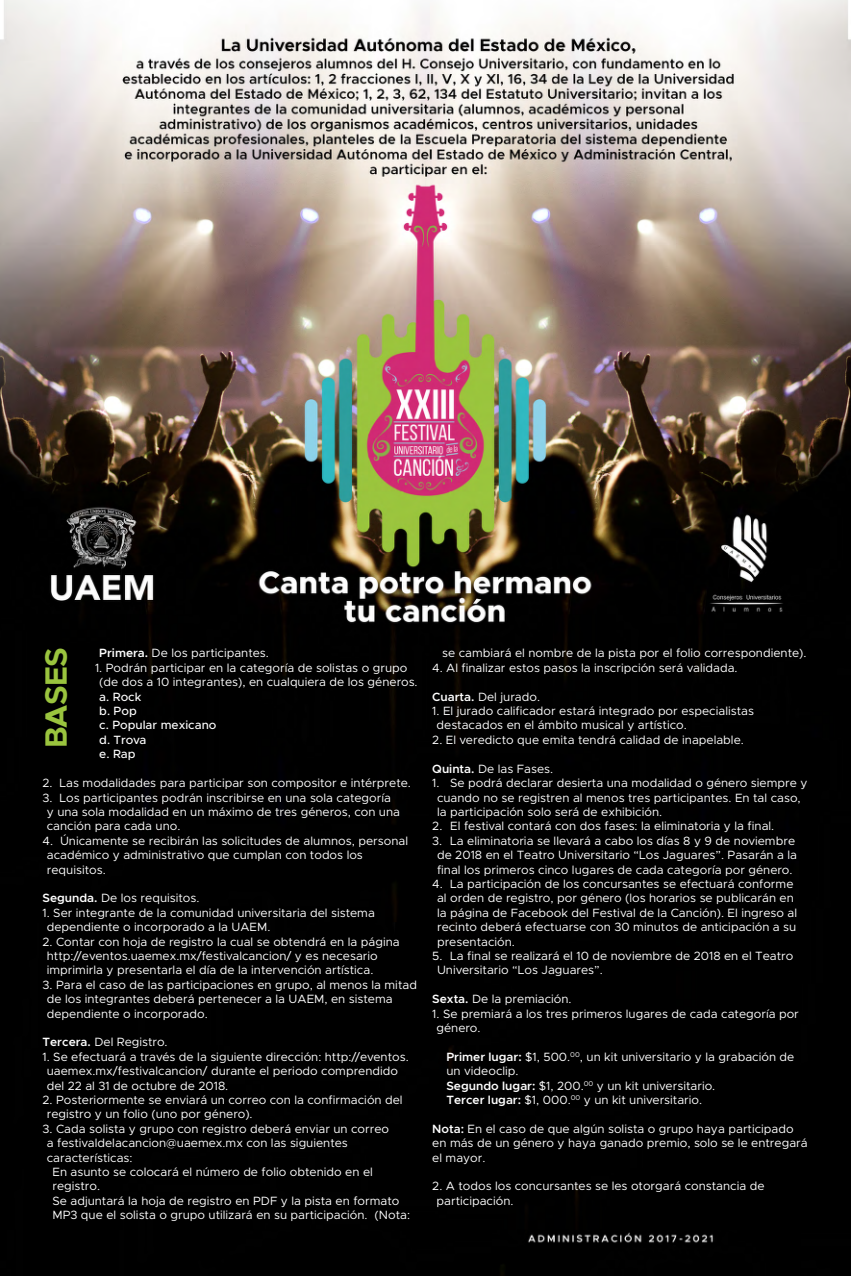
<style>
.page{position:relative;width:851px;height:1276px;background:#fff}
.page>*{position:absolute;margin:0;border:0;box-sizing:border-box;transform-origin:0 0}
.t1{font:700 31px "Metropolis";letter-spacing:-.025em;color:#9ac43e}
.t2{font:12px/14.4px "Metropolis";color:#fff}
.t3{font:500 12px/14.4px "Metropolis";color:#fff}
.s1{font-weight:600}
</style>
<div class="page">
<img style="left:0;top:0;width:850px;height:1276px">
<h1 class="t1" style="left:36px;top:748px;width:102px;rotate:-90deg">BASES</h1>
<p class="t2" style="left:99px;top:646px;width:171px"><span class="s1">Primera.</span> De los participantes.</p>
<p class="t2" style="left:99px;top:660px;width:320px;text-indent:-4px">1. Podrán participar en la categoría de solistas o grupo (de dos a 10 integrantes), en cualquiera de los géneros.</p>
<p class="t3" style="left:99px;top:689px;width:119px">a. Rock<br>b. Pop<br>c. Popular mexicano d. Trova<br>e. Rap</p>
<p class="t2" style="left:43px;top:776px;width:370px">2. Las modalidades para participar son compositor e intérprete.</p>
<p class="t2" style="left:47px;top:790px;width:354px;text-indent:-4px">3. Los participantes podrán inscribirse en una sola categoría y una sola modalidad en un máximo de tres géneros, con una canción para cada uno.</p>
<p class="t2" style="left:47px;top:833px;width:363px;text-indent:-4px">4. Únicamente se recibirán las solicitudes de alumnos, personal académico y administrativo que cumplan con todos los requisitos.</p>
<p class="t2" style="left:43px;top:891px;width:158px"><span class="s1">Segunda.</span> De los requisitos.</p>
<p class="t2" style="left:47px;top:905px;width:329px;text-indent:-4px">1. Ser integrante de la comunidad universitaria del sistema dependiente o incorporado a la UAEM.</p>
<p class="t2" style="left:47px;top:934px;width:354px;text-indent:-4px">2. Contar con hoja de registro la cual se obtendrá en la página http://eventos.uaemex.mx/festivalcancion/ y es necesario imprimirla y presentarla el día de la intervención artística.</p>
<p class="t2" style="left:47px;top:977px;width:371px;text-indent:-4px">3. Para el caso de las participaciones en grupo, al menos la mitad de los integrantes deberá pertenecer a la UAEM, en sistema dependiente o incorporado.</p>
<p class="t2" style="left:43px;top:1035px;width:126px"><span class="s1">Tercera.</span> Del Registro.</p>
<p class="t2" style="left:47px;top:1049px;width:363px;text-indent:-4px">1. Se efectuará a través de la siguiente dirección: http://eventos. uaemex.mx/festivalcancion/ durante el periodo comprendido del 22 al 31 de octubre de 2018.</p>
<p class="t2" style="left:47px;top:1092px;width:357px;text-indent:-4px">2. Posteriormente se enviará un correo con la confirmación del registro y un folio (uno por género).</p>
<p class="t2" style="left:43px;top:1121px;width:348px">3. Cada solista y grupo con registro deberá enviar un correo</p>
<p class="t2" style="left:47px;top:1136px;width:302px">a festivaldelacancion@uaemex.mx con las siguientes</p>
<p class="t2" style="left:47px;top:1150px;width:87px">características:</p>
<p class="t2" style="left:52px;top:1164px;width:322px">En asunto se colocará el número de folio obtenido en el</p>
<p class="t2" style="left:52px;top:1179px;width:49px">registro.</p>
<p class="t2" style="left:52px;top:1193px;width:348px">Se adjuntará la hoja de registro en PDF y la pista en formato</p>
<p class="t2" style="left:52px;top:1208px;width:359px">MP3 que el solista o grupo utilizará en su participación. (Nota:</p>
<p class="t2" style="left:442px;top:646px;width:366px">se cambiará el nombre de la pista por el folio correspondiente).</p>
<p class="t2" style="left:432px;top:660px;width:307px">4. Al finalizar estos pasos la inscripción será validada.</p>
<p class="t2" style="left:432px;top:689px;width:109px"><span class="s1">Cuarta.</span> Del jurado.</p>
<p class="t2" style="left:436px;top:704px;width:319px;text-indent:-4px">1. El jurado calificador estará integrado por especialistas destacados en el ámbito musical y artístico.</p>
<p class="t2" style="left:432px;top:732px;width:313px">2. El veredicto que emita tendrá calidad de inapelable.</p>
<p class="t2" style="left:432px;top:761px;width:122px"><span class="s1">Quinta.</span> De las Fases.</p>
<p class="t2" style="left:437px;top:776px;width:372px;text-indent:-5px">1. Se podrá declarar desierta una modalidad o género siempre y cuando no se registren al menos tres participantes. En tal caso, la participación solo será de exhibición.</p>
<p class="t2" style="left:432px;top:819px;width:343px">2. El festival contará con dos fases: la eliminatoria y la final.</p>
<p class="t2" style="left:432px;top:833px;width:366px;text-align:center">3. La eliminatoria se llevará a cabo los días 8 y 9 de noviembre de 2018 en el Teatro Universitario “Los Jaguares”. Pasarán a la final los primeros cinco lugares de cada categoría por género.</p>
<p class="t2" style="left:437px;top:876px;width:361px;text-indent:-5px">4. La participación de los concursantes se efectuará conforme al orden de registro, por género (los horarios se publicarán en la página de Facebook del Festival de la Canción). El ingreso al recinto deberá efectuarse con 30 minutos de anticipación a su presentación.</p>
<p class="t2" style="left:437px;top:948px;width:358px;text-indent:-5px">5. La final se realizará el 10 de noviembre de 2018 en el Teatro<br>Universitario “Los Jaguares”.</p>
<p class="t2" style="left:432px;top:992px;width:141px"><span class="s1">Sexta.</span> De la premiación.</p>
<p class="t2" style="left:436px;top:1006px;width:364px;text-indent:-4px">1. Se premiará a los tres primeros lugares de cada categoría por género.</p>
<p class="t2" style="left:446px;top:1049px;width:349px"><span class="s1">Primer lugar:</span> $1, 500.<sup>00</sup>, un kit universitario y la grabación de un videoclip.<br><span class="s1">Segundo lugar:</span> $1, 200.<sup>00</sup> y un kit universitario.<br><span class="s1">Tercer lugar:</span> $1, 000.<sup>00</sup> y un kit universitario.</p>
<p class="t2" style="left:432px;top:1121px;width:377px"><span class="s1">Nota:</span> En el caso de que algún solista o grupo haya participado en más de un género y haya ganado premio, solo se le entregará el mayor.</p>
<p class="t2" style="left:436px;top:1179px;width:329px;text-indent:-4px">2. A todos los concursantes se les otorgará constancia de participación.</p>
</div>
